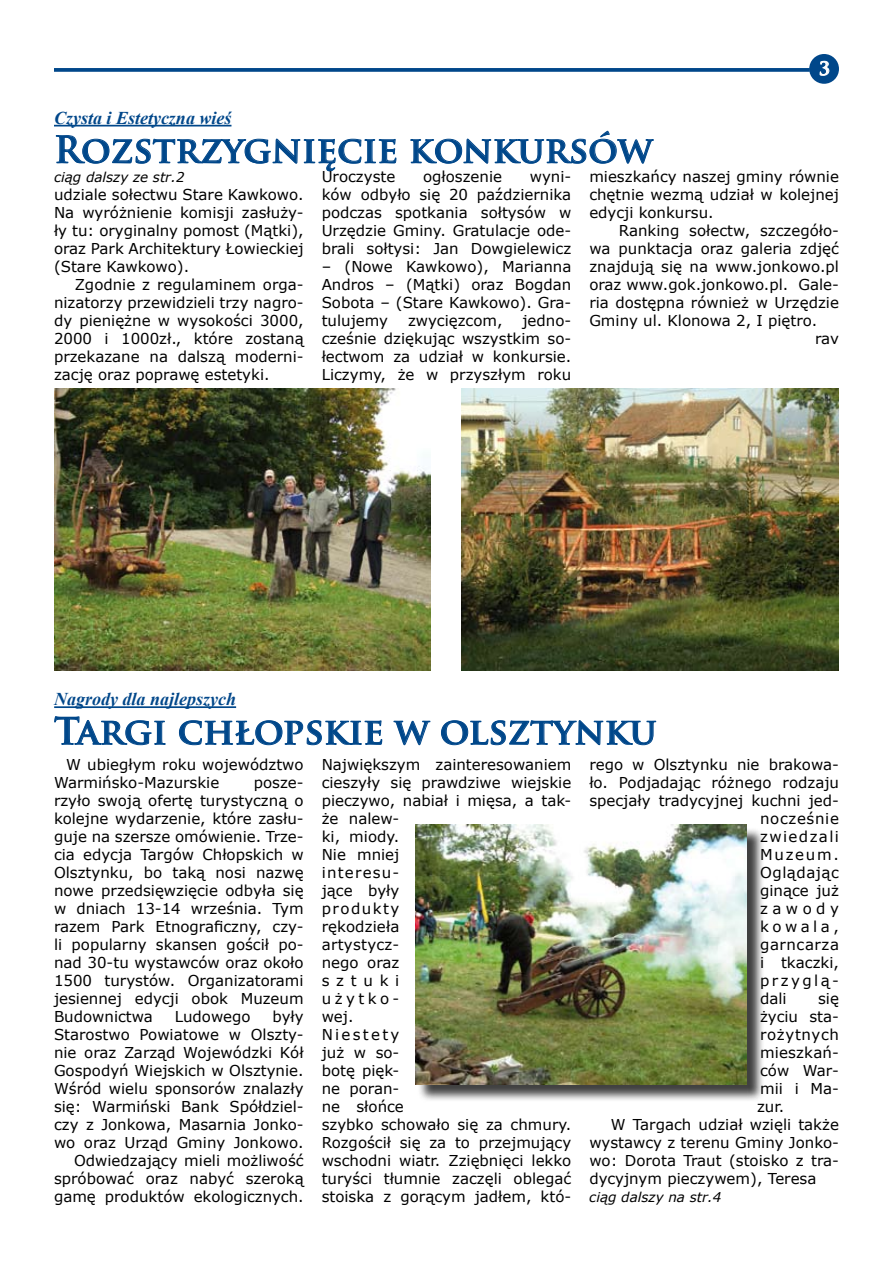
<style>
.page{position:relative;width:893px;height:1263px;background:#fff}
.page>*{position:absolute;margin:0;border:0;box-sizing:border-box;transform-origin:0 0}
.t1{font:700 36px "Trajan Pro";color:#00478a}
.t2{font:italic 700 18px "Times New Roman";color:#00478a}
.t3{font:700 18px "Trajan Pro";color:#fff}
.t4{font:15px/18px "Verdana";color:#000;text-align:justify}
.t5{font:15px "Verdana";letter-spacing:.045em;color:#000}
.t6{font:15px "Verdana";letter-spacing:.095em;color:#000}
.t7{font:15px "Verdana";letter-spacing:.035em;color:#000}
.t8{font:15px "Verdana";letter-spacing:.04em;color:#000}
.t9{font:15px "Verdana";letter-spacing:.165em;color:#000}
.t10{font:italic 13.5px "Verdana";color:#000}
</style>
<div class="page">
<div style="left:811px;top:56px;width:26px;height:26px;background:#00478a;border-radius:50%"></div>
<svg style="left:819px;top:61px;width:11px;height:15px"></svg>
<div style="left:809px;top:54px;width:30px;height:30px;border:4px solid #00478a;border-radius:50%"></div>
<svg style="left:54px;top:68px;width:756px;height:4px;background:#0f5291"></svg>
<hr style="left:54px;top:706px;width:182px;height:2px;background:#00478a">
<svg style="left:54px;top:716px;width:112px;height:29px"></svg>
<svg style="left:179px;top:720px;width:204px;height:25px"></svg>
<svg style="left:393px;top:720px;width:38px;height:25px"></svg>
<svg style="left:441px;top:720px;width:215px;height:25px"></svg>
<hr style="left:54px;top:125px;width:177px;height:1px;background:#00478a">
<svg style="left:56px;top:135px;width:341px;height:37px"></svg>
<svg style="left:410px;top:131px;width:244px;height:33px"></svg>
<div style="left:417px;top:827px;width:348px;height:276px;background:#000;opacity:.75"></div>
<img style="left:415px;top:825px;width:331px;height:259px">
<img style="left:54px;top:388px;width:377px;height:283px">
<img style="left:461px;top:388px;width:377px;height:283px">
<p class="t3" style="left:819px;top:57px;width:12px">3</p>
<p class="t2" style="left:54px;top:105px;width:179px">Czysta i Estetyczna wieś</p>
<h1 class="t1" style="left:54px;top:127px;width:600px">Rozstrzygnięcie konkursów</h1>
<p class="t10" style="left:54px;top:168px;width:132px">ciąg dalszy ze str.2</p>
<p class="t4" style="left:54px;top:185px;width:251px">udziale sołectwu Stare Kawkowo.<br>Na wyróżnienie komisji zasłuży&shy;ły tu: oryginalny pomost (Mątki), oraz Park Architektury Łowieckiej (Stare Kawkowo).</p>
<p class="t4" style="left:54px;top:275px;width:251px;text-indent:21px">Zgodnie z regulaminem orga&shy;nizatorzy przewidzieli trzy nagro&shy;dy pieniężne w wysokości 3000, 2000 i 1000zł., które zostaną przekazane na dalszą moderni&shy;zację oraz poprawę estetyki.</p>
<p class="t4" style="left:589px;top:167px;width:251px">mieszkańcy naszej gminy równie chętnie wezmą udział w kolejnej edycji konkursu.</p>
<p class="t4" style="left:619px;top:221px;width:222px">Ranking sołectw, szczegóło-</p>
<p class="t4" style="left:589px;top:239px;width:251px">wa punktacja oraz galeria zdjęć</p>
<p class="t4" style="left:589px;top:257px;width:251px">znajdują się na www.jonkowo.pl</p>
<p class="t4" style="left:589px;top:275px;width:251px">oraz www.gok.jonkowo.pl. Gale-</p>
<p class="t4" style="left:589px;top:293px;width:251px">ria dostępna również w Urzędzie</p>
<p class="t4" style="left:589px;top:311px;width:229px">Gminy ul. Klonowa 2, I piętro.</p>
<p class="t4" style="left:815px;top:329px;width:25px">rav</p>
<p class="t4" style="left:322px;top:167px;width:75px">Uroczyste</p>
<p class="t4" style="left:423px;top:167px;width:80px">ogłoszenie</p>
<p class="t4" style="left:322px;top:167px;width:251px;text-indent:208px">wyni&shy;ków odbyło się 20 października podczas spotkania sołtysów w Urzędzie Gminy. Gratulacje ode&shy;brali sołtysi: Jan Dowgielewicz</p>
<p class="t4" style="left:322px;top:257px;width:251px">– (Nowe Kawkowo), Marianna Andros – (Mątki) oraz Bogdan Sobota – (Stare Kawkowo). Gra&shy;tulujemy</p>
<p class="t4" style="left:322px;top:311px;width:251px;text-indent:201px">jedno&shy;cześnie dziękując wszystkim so&shy;łectwom za udział w konkursie.<br>Liczymy, że w przyszłym roku</p>
<p class="t4" style="left:408px;top:311px;width:96px">zwycięzcom,</p>
<p class="t2" style="left:54px;top:687px;width:183px">Nagrody dla najlepszych</p>
<h1 class="t1" style="left:54px;top:709px;width:604px">Targi chłopskie w olsztynku</h1>
<p class="t4" style="left:54px;top:756px;width:251px;text-indent:12px">W ubiegłym roku województwo<br>Warmińsko-Mazurskie</p>
<p class="t4" style="left:54px;top:774px;width:251px;text-indent:200px">posze&shy;rzyło swoją ofertę turystyczną o kolejne wydarzenie, które zasłu&shy;guje na szersze omówienie. Trze&shy;cia edycja Targów Chłopskich w Olsztynku, bo taką nosi nazwę nowe przedsięwzięcie odbyła się w dniach 13-14 września. Tym razem Park Etnograficzny, czy&shy;li popularny skansen gościł po&shy;nad 30-tu wystawców oraz około 1500 turystów. Organizatorami jesiennej edycji obok Muzeum Budownictwa</p>
<p class="t4" style="left:54px;top:1008px;width:251px;text-align:right">były<br>Starostwo Powiatowe w Olszty&shy;nie oraz Zarząd Wojewódzki Kół<br>Gospodyń Wiejskich w Olsztynie.<br>Wśród wielu sponsorów znalazły się: Warmiński Bank Spółdziel&shy;czy z Jonkowa, Masarnia Jonko&shy;wo oraz Urząd Gminy Jonkowo.<br>Odwiedzający mieli możliwość spróbować oraz nabyć szeroką gamę produktów ekologicznych.</p>
<p class="t4" style="left:175px;top:1008px;width:77px">Ludowego</p>
<p class="t4" style="left:322px;top:756px;width:251px;text-align:left">Największym zainteresowaniem cieszyły się prawdziwe wiejskie pieczywo, nabiał i mięsa, a tak&shy;że nalew-<br>ki, miody.<br>Nie mniej<br>interesu-<br>jące były<br>produkty<br>rękodzieła<br>artystycz-<br>nego oraz<br>sztuki<br>użytko-<br>wej.<br>Niestety<br>już w so-<br>botę pięk-<br>ne poran-<br>ne słońce<br>szybko schowało się za chmury.<br>Rozgościł się za to przejmujący wschodni wiatr. Zziębnięci lekko turyści tłumnie zaczęli oblegać stoiska z gorącym jadłem, któ-</p>
<p class="t4" style="left:589px;top:756px;width:251px">rego w Olsztynku nie brakowa-</p>
<p class="t4" style="left:589px;top:774px;width:251px">ło. Podjadając różnego rodzaju</p>
<p class="t4" style="left:589px;top:792px;width:251px">specjały tradycyjnej kuchni jed-</p>
<p class="t5" style="left:760px;top:809px;width:80px">nocześnie</p>
<p class="t6" style="left:760px;top:827px;width:80px">zwiedzali</p>
<p class="t4" style="left:760px;top:846px;width:80px">Muzeum.</p>
<p class="t7" style="left:760px;top:863px;width:80px">Oglądając</p>
<p class="t4" style="left:760px;top:882px;width:80px">ginące już</p>
<p class="t4" style="left:760px;top:900px;width:80px">zawody</p>
<p class="t4" style="left:760px;top:918px;width:80px">kowala,</p>
<p class="t8" style="left:760px;top:935px;width:80px">garncarza</p>
<p class="t4" style="left:760px;top:954px;width:80px">i tkaczki,</p>
<p class="t9" style="left:760px;top:971px;width:80px">przyglą-</p>
<p class="t4" style="left:760px;top:990px;width:28px">dali</p>
<p class="t4" style="left:818px;top:990px;width:22px">się</p>
<p class="t4" style="left:760px;top:1008px;width:80px">życiu sta-</p>
<p class="t5" style="left:760px;top:1025px;width:80px">rożytnych</p>
<p class="t4" style="left:760px;top:1044px;width:80px">mieszkań-</p>
<p class="t4" style="left:760px;top:1062px;width:80px">ców War-</p>
<p class="t4" style="left:760px;top:1080px;width:80px">mii i Ma-</p>
<p class="t4" style="left:757px;top:1098px;width:29px">zur.</p>
<p class="t4" style="left:611px;top:1116px;width:230px">W Targach udział wzięli także</p>
<p class="t4" style="left:589px;top:1134px;width:251px">wystawcy z terenu Gminy Jonko-</p>
<p class="t4" style="left:589px;top:1152px;width:251px">wo: Dorota Traut (stoisko z tra-</p>
<p class="t4" style="left:589px;top:1170px;width:229px">dycyjnym pieczywem), Teresa</p>
<p class="t10" style="left:589px;top:1189px;width:134px">ciąg dalszy na str.4</p>
</div>
